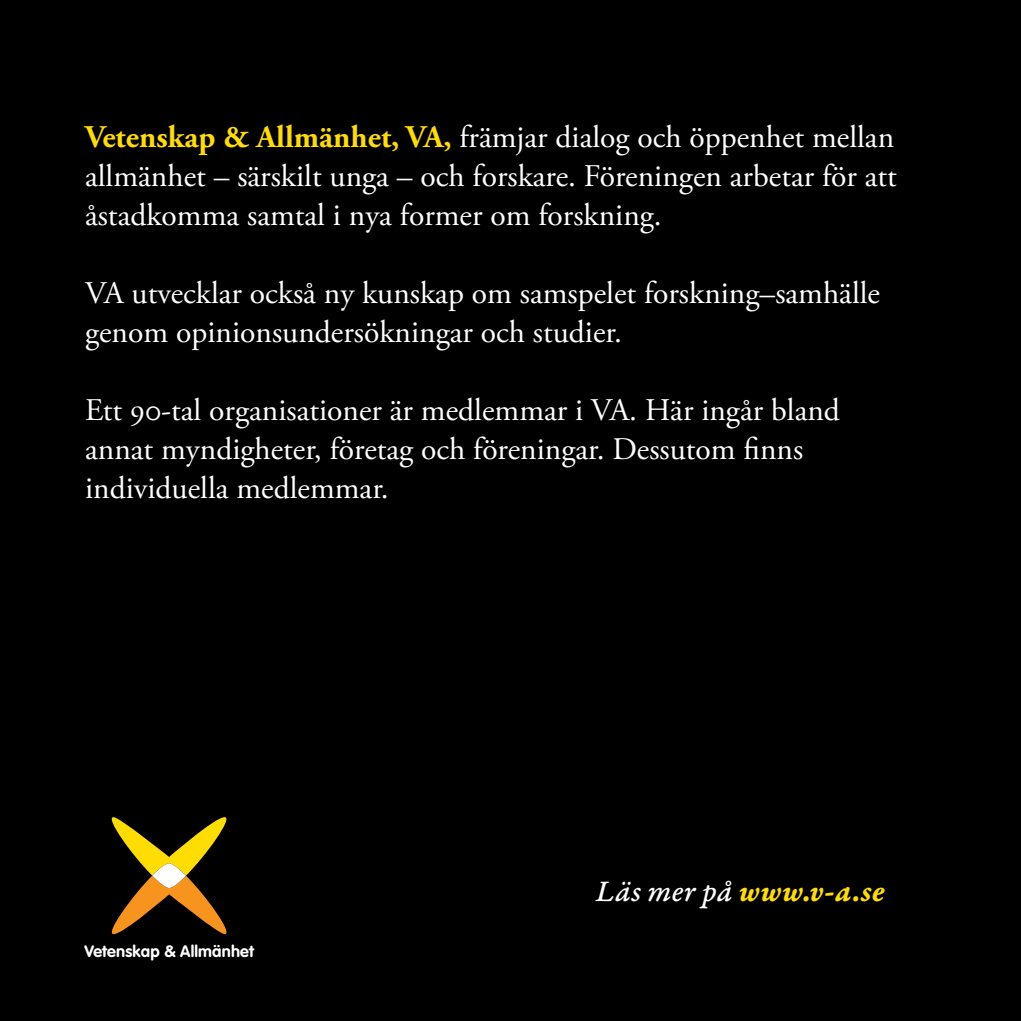
<style>
.page{position:relative;width:1021px;height:1021px;background:#fff}
.page>*{position:absolute;margin:0;border:0;box-sizing:border-box;transform-origin:0 0}
.t1{font:31.5px/39px "Adobe Garamond Pro";color:#fff}
.t2{font:31.5px "Garamond Premr Pro Bd It Capt";color:#fd0}
.t3{font:700 16.2px "VAG Rounded Std";letter-spacing:.01em;color:#fff}
.s1{font-weight:700;color:#fd0}
.s2{font-family:"Garamond Premr Pro Med It Capt";color:#fff}
</style>
<div class="page">
<div style="left:0;top:0;width:1020px;height:1020px;background:#000"></div>
<img style="left:109px;top:815px;width:121px;height:123px">
<svg style="left:104px;top:817px;width:130px;height:117px;background:#523c04"></svg>
<svg style="left:152px;top:863px;width:34px;height:25px"></svg>
<p class="t1" style="left:85px;top:119px;width:813px;text-align:justify"><span class="s1">Vetenskap &amp; Allmänhet, VA,</span> främjar dialog och öppenhet mellan allmänhet – särskilt unga – och forskare. Föreningen arbetar för att åstadkomma samtal i nya former om forskning.</p>
<p class="t1" style="left:85px;top:274px;width:796px">VA utvecklar också ny kunskap om samspelet forskning–samhälle genom opinionsundersökningar och studier.</p>
<p class="t1" style="left:85px;top:391px;width:756px">Ett 90-tal organisationer är medlemmar i VA. Här ingår bland annat myndigheter, företag och föreningar. Dessutom finns individuella medlemmar.</p>
<p class="t3" style="left:84px;top:941px;width:171px">Vetenskap &amp; Allmänhet</p>
<p class="t2" style="left:596px;top:871px;width:290px"><span class="s2">Läs mer på</span> www.v-a.se</p>
</div>
